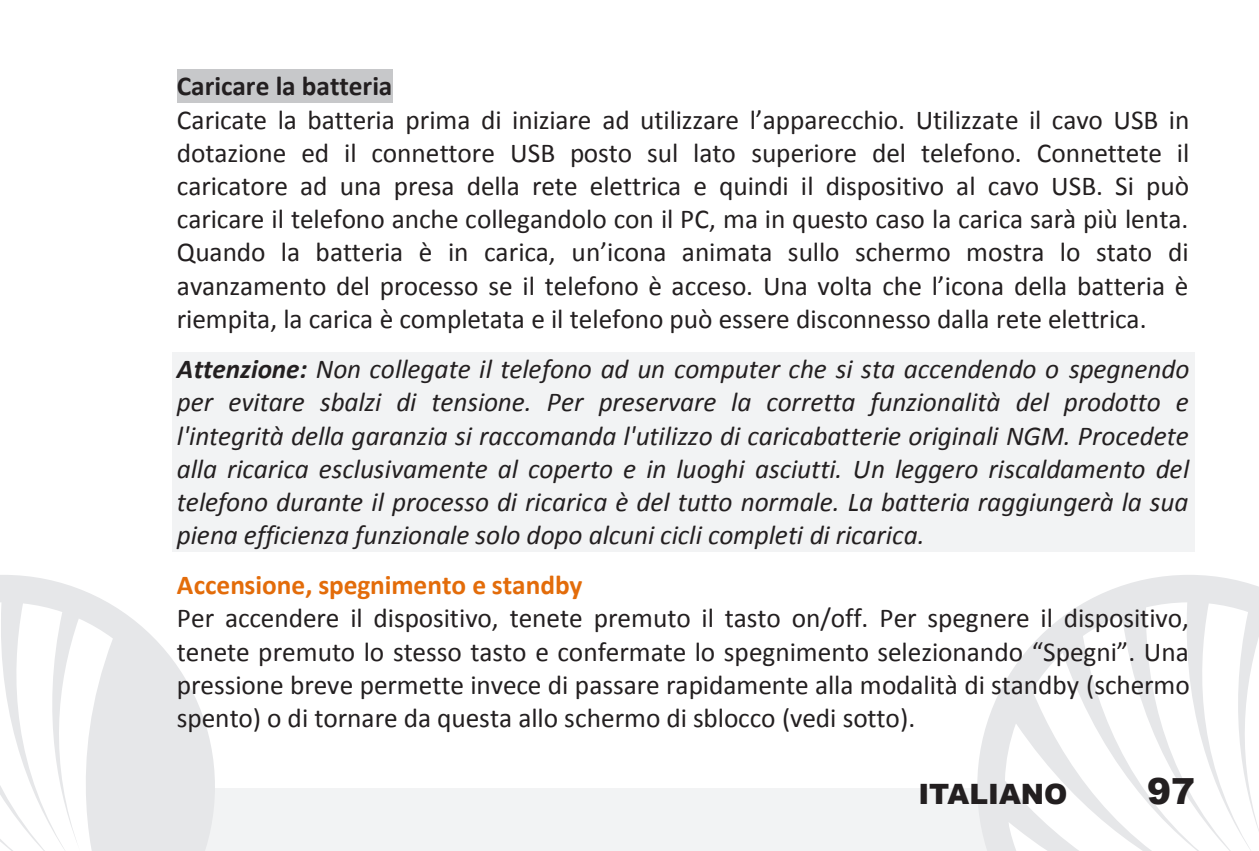
<style>
.page{position:relative;width:1259px;height:851px;background:#fff}
.page>*{position:absolute;margin:0;border:0;box-sizing:border-box;transform-origin:0 0}
.t1{font:900 36px "Arial";color:#231f20}
.t2{font:900 28px "Arial";color:#231f20}
.t3{font:27.2px/33.2px "Calibri";letter-spacing:-.005em;color:#231f20;text-align:justify}
.t4{font:italic 27.2px/33.2px "Calibri";letter-spacing:-.005em;color:#231f20;text-align:justify}
.t5{font:700 27.2px "Calibri";color:#e36c0a}
.t6{font:700 27.2px "Calibri";color:#231f20}
.s1{font-weight:700}
</style>
<div class="page">
<div style="left:140px;top:787px;width:868px;height:63px;background:#f2f3f4"></div>
<svg style="left:0;top:575px;width:215px;height:275px;fill:#e6e7e9"></svg>
<svg style="left:977px;top:575px;width:282px;height:275px"></svg>
<div style="left:177px;top:69px;width:215px;height:34px;background:#c7c8ca"></div>
<div style="left:172px;top:352px;width:1022px;height:33px;background:#f2f3f4"></div>
<div style="left:172px;top:385px;width:1022px;height:33px;background:#f2f3f4"></div>
<div style="left:172px;top:418px;width:1022px;height:34px;background:#f2f3f4"></div>
<div style="left:172px;top:452px;width:1022px;height:33px;background:#f2f3f4"></div>
<div style="left:172px;top:485px;width:1022px;height:33px;background:#f2f3f4"></div>
<div style="left:172px;top:518px;width:1022px;height:33px;background:#f2f3f4"></div>
<p class="t6" style="left:177px;top:69px;width:217px">Caricare la batteria</p>
<p class="t3" style="left:177px;top:103px;width:1014px">Caricate la batteria prima di iniziare ad utilizzare l’apparecchio. Utilizzate il cavo USB in dotazione ed il connettore USB posto sul lato superiore del telefono. Connettete il caricatore ad una presa della rete elettrica e quindi il dispositivo al cavo USB. Si può caricare il telefono anche collegandolo con il PC, ma in questo caso la carica sarà più lenta.<br>Quando la batteria è in carica, un’icona animata sullo schermo mostra lo stato di avanzamento del processo se il telefono è acceso. Una volta che l’icona della batteria è riempita, la carica è completata e il telefono può essere disconnesso dalla rete elettrica.</p>
<p class="t4" style="left:177px;top:351px;width:1014px"><span class="s1">Attenzione:</span> Non collegate il telefono ad un computer che si sta accendendo o spegnendo per evitare sbalzi di tensione. Per preservare la corretta funzionalità del prodotto e l'integrità della garanzia si raccomanda l'utilizzo di caricabatterie originali NGM. Procedete alla ricarica esclusivamente al coperto e in luoghi asciutti. Un leggero riscaldamento del telefono durante il processo di ricarica è del tutto normale. La batteria raggiungerà la sua piena efficienza funzionale solo dopo alcuni cicli completi di ricarica.</p>
<p class="t5" style="left:177px;top:567px;width:407px">Accensione, spegnimento e standby</p>
<p class="t3" style="left:177px;top:601px;width:1014px">Per accendere il dispositivo, tenete premuto il tasto on/off. Per spegnere il dispositivo, tenete premuto lo stesso tasto e confermate lo spegnimento selezionando “Spegni”. Una pressione breve permette invece di passare rapidamente alla modalità di standby (schermo spento) o di tornare da questa allo schermo di sblocco (vedi sotto).</p>
<p class="t2" style="left:918px;top:773px;width:151px">ITALIANO</p>
<h1 class="t1" style="left:1147px;top:765px;width:50px">97</h1>
</div>
